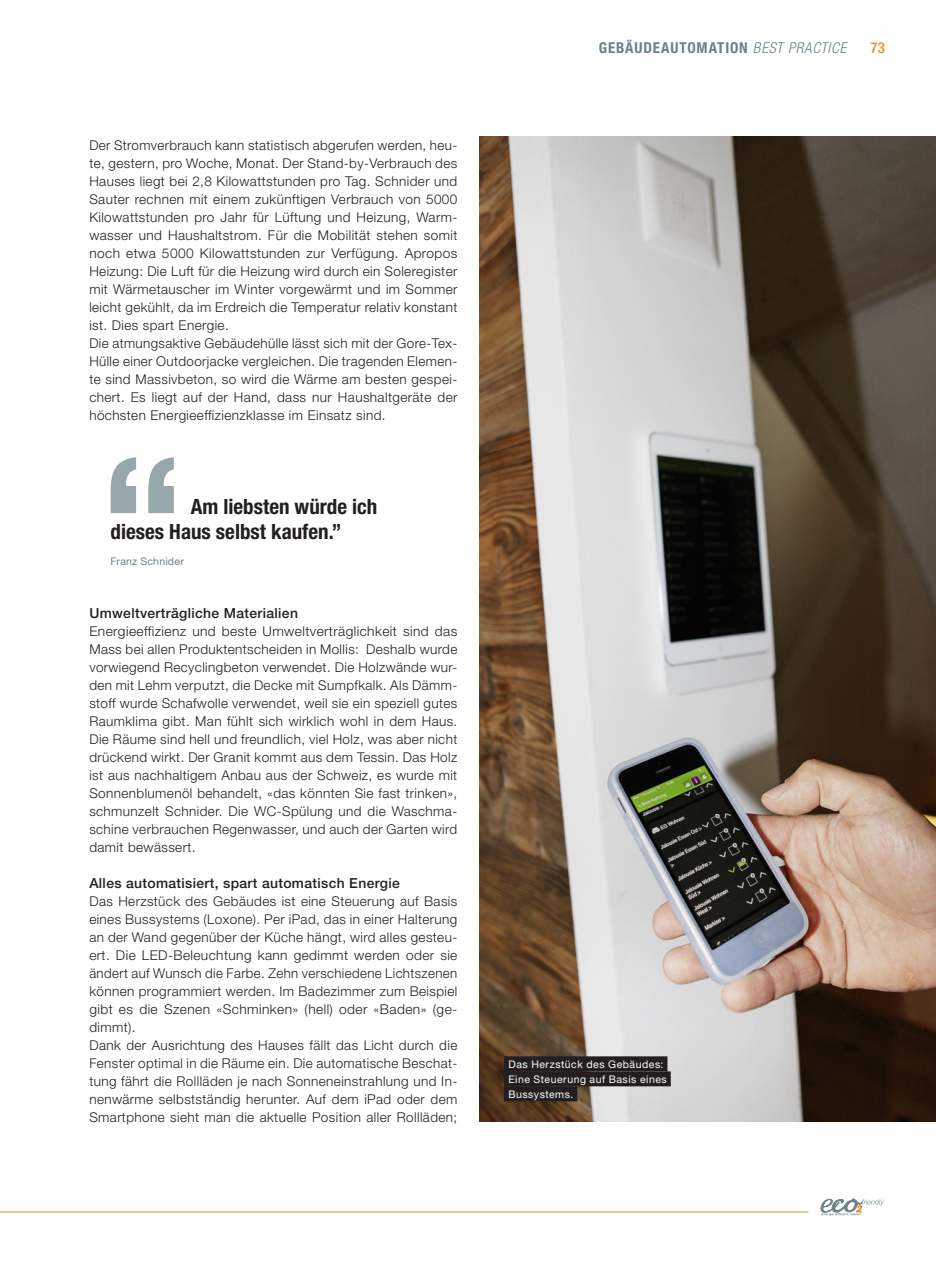
<style>
.page{position:relative;width:936px;height:1263px;background:#fff}
.page>*{position:absolute;margin:0;border:0;box-sizing:border-box;transform-origin:0 0}
._08_Quot{font:700 condensed 21px "Helvetica Neue LT Std";color:#231f20}
.t1{font:700 condensed 15px "Helvetica Neue LT Std";letter-spacing:.055em;color:#6b8188}
._01_Obertitel{font:500 condensed 15px "Helvetica Neue LT Std";color:#f6891f}
._04_Untertitel{font:500 13.8px "Helvetica Neue LT Std";letter-spacing:.025em;color:#231f20}
._05_Lauftext{font:300 13.5px/18px "Helvetica Neue LT Std";letter-spacing:.03em;color:#231f20;text-align:justify}
._06a_Bildlegende_Lin{font:10.5px "Helvetica Neue LT Std";letter-spacing:.05em;color:#fff}
._08_Quot-2{font:10.5px "Helvetica Neue LT Std";letter-spacing:.02em;color:#6b8188}
.s1{font-weight:300;font-style:italic}
</style>
<div class="page">
<hr style="left:0;top:1211px;width:808px;height:1px;background:#f6891f">
<svg style="left:820px;top:1198px;width:64px;height:18px"></svg>
<svg style="left:111px;top:457px;width:63px;height:56px"></svg>
<img style="left:479px;top:136px;width:456px;height:985px">
<div style="left:504px;top:1056px;width:163px;height:15px;background:#231f20"></div>
<div style="left:504px;top:1071px;width:166px;height:15px;background:#231f20"></div>
<div style="left:504px;top:1086px;width:73px;height:15px;background:#231f20"></div>
<p class="_05_Lauftext" style="left:89px;top:136px;width:369px">Der Stromverbrauch kann statistisch abgerufen werden, heu&shy;te, gestern, pro Woche, Monat. Der Stand-by-Verbrauch des Hauses liegt bei 2,8 Kilowattstunden pro Tag. Schnider und Sauter rechnen mit einem zukünftigen Verbrauch von 5000<br>Kilowattstunden pro Jahr für Lüftung und Heizung, Warm&shy;wasser und Haushaltstrom. Für die Mobilität stehen somit noch etwa 5000 Kilowattstunden zur Verfügung. Apropos Heizung: Die Luft für die Heizung wird durch ein Soleregister mit Wärmetauscher im Winter vorgewärmt und im Sommer leicht gekühlt, da im Erdreich die Temperatur relativ konstant ist. Dies spart Energie.</p>
<p class="_05_Lauftext" style="left:89px;top:334px;width:369px">Die atmungsaktive Gebäudehülle lässt sich mit der Gore-Tex-Hülle einer Outdoorjacke vergleichen. Die tragenden Elemen&shy;te sind Massivbeton, so wird die Wärme am besten gespei&shy;chert. Es liegt auf der Hand, dass nur Haushaltgeräte der höchsten Energieeffizienzklasse im Einsatz sind.</p>
<p class="_08_Quot" style="left:191px;top:494px;width:188px">Am liebsten würde ich</p>
<p class="_08_Quot" style="left:111px;top:519px;width:232px">dieses Haus selbst kaufen.”</p>
<p class="_08_Quot-2" style="left:111px;top:555px;width:75px">Franz Schnider</p>
<p class="_04_Untertitel" style="left:89px;top:605px;width:210px">Umweltverträgliche Materialien</p>
<p class="_05_Lauftext" style="left:89px;top:622px;width:369px">Energieeffizienz und beste Umweltverträglichkeit sind das Mass bei allen Produktentscheiden in Mollis: Deshalb wurde vorwiegend Recyclingbeton verwendet. Die Holzwände wur&shy;den mit Lehm verputzt, die Decke mit Sumpfkalk. Als Dämm&shy;stoff wurde Schafwolle verwendet, weil sie ein speziell gutes Raumklima gibt. Man fühlt sich wirklich wohl in dem Haus.<br>Die Räume sind hell und freundlich, viel Holz, was aber nicht drückend wirkt. Der Granit kommt aus dem Tessin. Das Holz ist aus nachhaltigem Anbau aus der Schweiz, es wurde mit Sonnenblumenöl behandelt, «das könnten Sie fast trinken», schmunzelt Schnider. Die WC-Spülung und die Waschma&shy;schine verbrauchen Regenwasser, und auch der Garten wird damit bewässert.</p>
<p class="_04_Untertitel" style="left:89px;top:875px;width:312px">Alles automatisiert, spart automatisch Energie</p>
<p class="_05_Lauftext" style="left:89px;top:892px;width:369px">Das Herzstück des Gebäudes ist eine Steuerung auf Basis eines Bussystems (Loxone). Per iPad, das in einer Halterung an der Wand gegenüber der Küche hängt, wird alles gesteu&shy;ert. Die LED-Beleuchtung kann gedimmt werden oder sie ändert auf Wunsch die Farbe. Zehn verschiedene Lichtszenen können programmiert werden. Im Badezimmer zum Beispiel gibt es die Szenen «Schminken» (hell) oder «Baden» (ge&shy;dimmt).</p>
<p class="_05_Lauftext" style="left:89px;top:1036px;width:369px">Dank der Ausrichtung des Hauses fällt das Licht durch die Fenster optimal in die Räume ein. Die automatische Beschat&shy;tung fährt die Rollläden je nach Sonneneinstrahlung und In&shy;nenwärme selbstständig herunter. Auf dem iPad oder dem Smartphone sieht man die aktuelle Position aller Rollläden;</p>
<p class="t1" style="left:598px;top:39px;width:249px">GEBÄUDEAUTOMATION <span class="s1">BEST PRACTICE</span></p>
<p class="_01_Obertitel" style="left:870px;top:39px;width:16px">73</p>
<p class="_06a_Bildlegende_Lin" style="left:508px;top:1057px;width:157px">Das Herzstück des Gebäudes:</p>
<p class="_06a_Bildlegende_Lin" style="left:508px;top:1072px;width:160px">Eine Steuerung auf Basis eines</p>
<p class="_06a_Bildlegende_Lin" style="left:508px;top:1087px;width:66px">Bussystems.</p>
</div>
